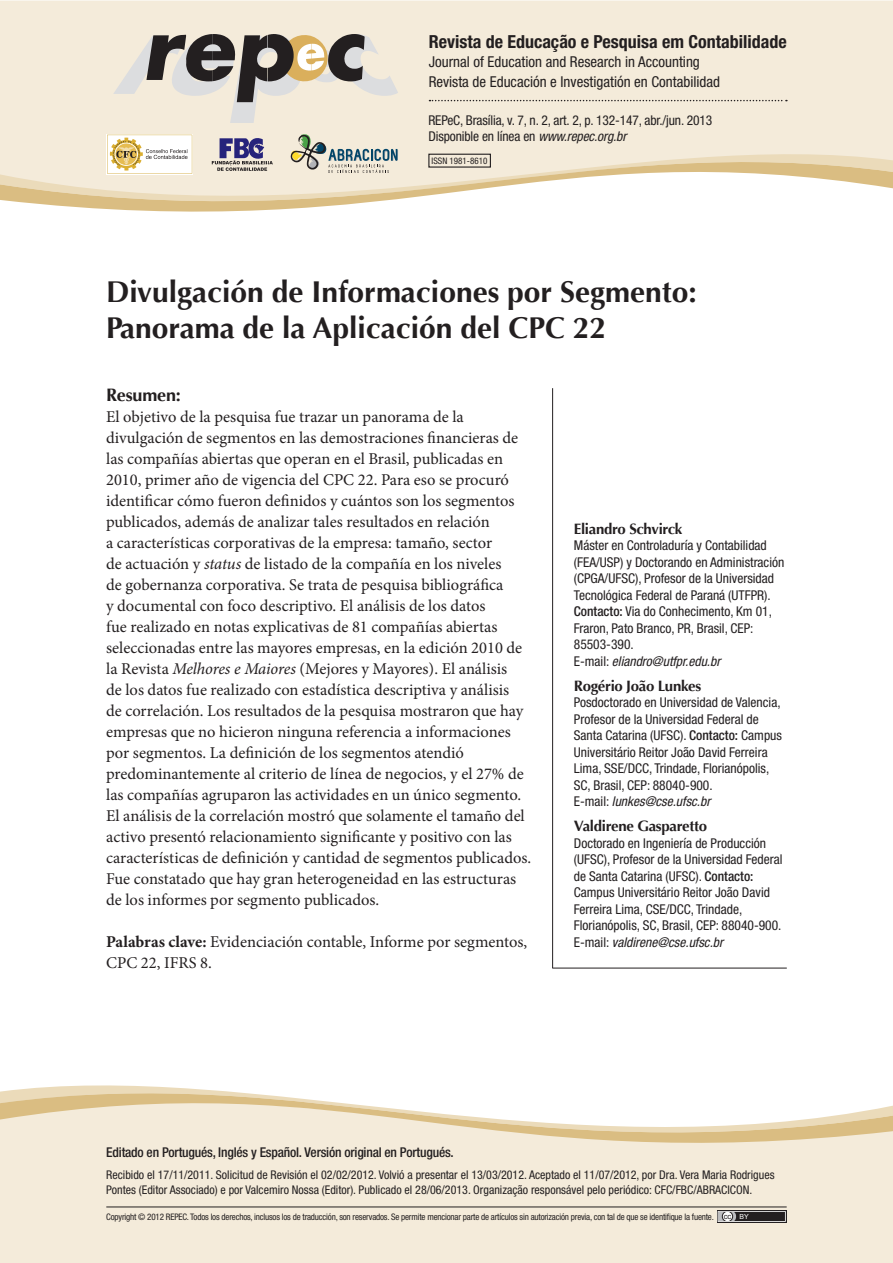
<style>
.page{position:relative;width:893px;height:1263px;background:#fff}
.page>*{position:absolute;margin:0;border:0;box-sizing:border-box;transform-origin:0 0}
.t1{font:700 30px/36px "Optima";color:#231f20}
.t2{font:700 condensed 18px "Helvetica Neue";color:#231f20}
.t3{font:700 18px "Optima";letter-spacing:-.01em;color:#231f20}
.t4{font:16.5px/21px "Minion Pro";color:#231f20}
.t5{font:condensed 15px/19.5px "Helvetica Neue";color:#231f20}
.t6{font:700 15px "Optima";letter-spacing:-.02em;color:#231f20}
.t7{font:condensed 13.5px/16.5px "Helvetica Neue";color:#231f20}
.t8{font:500 condensed 13.5px "Helvetica Neue";letter-spacing:-.015em;color:#231f20}
.t9{font:condensed 12px/15px "Helvetica Neue";color:#231f20}
.t10{font:condensed 9px "Helvetica Neue";letter-spacing:-.02em;color:#231f20}
.t11{font:condensed 9px "Helvetica Neue";color:#231f20}
.s1{font-style:italic}
.s2{font-weight:700}
.s3{font-weight:500}
.s4{font-family:"Arial";font-stretch:normal;font-size:7.05px;color:#fff}
</style>
<div class="page">
<div style="left:0;top:1px;width:893px;height:126px;background:#f4ebda"></div>
<div style="left:0;top:1179px;width:893px;height:84px;background:#f4ebda"></div>
<svg style="left:0;top:129px;width:893px;height:83px;fill:#f4ebda"></svg>
<svg style="left:0;top:1085px;width:893px;height:94px;fill:#f4ebda"></svg>
<div style="left:428px;top:154px;width:63px;height:14px;border:1px solid #231f20"></div>
<hr style="left:106px;top:1206px;width:681px;height:1px;background:#231f20">
<div style="left:717px;top:1210px;width:70px;height:13px;background:#231f20"></div>
<svg style="left:718px;top:1211px;width:68px;height:11px"></svg>
<svg style="left:429px;top:100px;width:358px;height:1px"></svg>
<svg style="left:212px;top:136px;width:61px;height:35px;background:#a099aa"></svg>
<svg style="left:289px;top:132px;width:110px;height:41px;background:#c7c7bb"></svg>
<svg style="left:106px;top:134px;width:87px;height:40px"></svg>
<svg style="left:107px;top:135px;width:85px;height:39px"></svg>
<svg style="left:113px;top:33px;width:285px;height:90px;background:#c0b9ad"></svg>
<hr style="left:552px;top:388px;width:1px;height:580px;background:#231f20">
<hr style="left:553px;top:968px;width:233px;height:1px;background:#231f20">
<p class="t2" style="left:429px;top:31px;width:359px">Revista de Educação e Pesquisa em Contabilidade</p>
<p class="t5" style="left:429px;top:52px;width:293px">Journal of Education and Research in Accounting<br>Revista de Educación e Investigatión en Contabilidad</p>
<p class="t7" style="left:428px;top:112px;width:285px">REPeC, Brasília, v. 7, n. 2, art. 2, p. 132-147, abr./jun. 2013<br>Disponible en línea en <span class="s1">www.repec.org.br</span></p>
<p class="t11" style="left:432px;top:156px;width:57px">ISSN 1981-8610</p>
<h1 class="t1" style="left:106px;top:274px;width:592px">Divulgación de Informaciones por Segmento:<br>Panorama de la Aplicación del CPC 22</h1>
<p class="t3" style="left:106px;top:384px;width:76px">Resumen:</p>
<p class="t4" style="left:106px;top:406px;width:427px">El objetivo de la pesquisa fue trazar un panorama de la divulgación de segmentos en las demostraciones financieras de las compañías abiertas que operan en el Brasil, publicadas en 2010, primer año de vigencia del CPC 22. Para eso se procuró identificar cómo fueron definidos y cuántos son los segmentos publicados, además de analizar tales resultados en relación<br>a características corporativas de la empresa: tamaño, sector<br>de actuación y <span class="s1">status</span> de listado de la compañía en los niveles<br>de gobernanza corporativa. Se trata de pesquisa bibliográfica<br>y documental con foco descriptivo. El análisis de los datos<br>fue realizado en notas explicativas de 81 compañías abiertas seleccionadas entre las mayores empresas, en la edición 2010 de la Revista <span class="s1">Melhores e Maiores</span> (Mejores y Mayores). El análisis<br>de los datos fue realizado con estadística descriptiva y análisis<br>de correlación. Los resultados de la pesquisa mostraron que hay empresas que no hicieron ninguna referencia a informaciones por segmentos. La definición de los segmentos atendió predominantemente al criterio de línea de negocios, y el 27% de las compañías agruparon las actividades en un único segmento.<br>El análisis de la correlación mostró que solamente el tamaño del activo presentó relacionamiento significante y positivo con las características de definición y cantidad de segmentos publicados.<br>Fue constatado que hay gran heterogeneidad en las estructuras de los informes por segmento publicados.</p>
<p class="t4" style="left:106px;top:931px;width:423px"><span class="s2">Palabras clave:</span> Evidenciación contable, Informe por segmentos,<br>CPC 22, IFRS 8.</p>
<p class="t6" style="left:574px;top:520px;width:110px">Eliandro Schvirck</p>
<p class="t7" style="left:574px;top:537px;width:212px">Máster en Controladuría y Contabilidad (FEA/USP) y Doctorando en Administración (CPGA/UFSC), Profesor de la Universidad Tecnológica Federal de Paraná (UTFPR).<br><span class="s3">Contacto:</span> Via do Conhecimento, Km 01, Fraron, Pato Branco, PR, Brasil, CEP:<br>85503-390.<br>E-mail: <span class="s1">eliandro@utfpr.edu.br</span></p>
<p class="t6" style="left:574px;top:677px;width:129px">Rogério João Lunkes</p>
<p class="t7" style="left:574px;top:694px;width:210px">Posdoctorado en Universidad de Valencia, Profesor de la Universidad Federal de Santa Catarina (UFSC). <span class="s3">Contacto:</span> Campus Universitário Reitor João David Ferreira Lima, SSE/DCC, Trindade, Florianópolis, SC, Brasil, CEP: 88040-900.<br>E-mail: <span class="s1">lunkes@cse.ufsc.br</span></p>
<p class="t6" style="left:574px;top:817px;width:135px">Valdirene Gasparetto</p>
<p class="t7" style="left:574px;top:835px;width:210px">Doctorado en Ingeniería de Producción (UFSC), Profesor de la Universidad Federal de Santa Catarina (UFSC). <span class="s3">Contacto:<br></span>Campus Universitário Reitor João David Ferreira Lima, CSE/DCC, Trindade, Florianópolis, SC, Brasil, CEP: 88040-900.<br>E-mail: <span class="s1">valdirene@cse.ufsc.br</span></p>
<p class="t8" style="left:106px;top:1144px;width:349px">Editado en Portugués, Inglés y Español. Versión original en Portugués.</p>
<p class="t9" style="left:106px;top:1167px;width:670px">Recibido el 17/11/2011. Solicitud de Revisión el 02/02/2012. Volvió a presentar el 13/03/2012. Aceptado el 11/07/2012, por Dra. Vera Maria Rodrigues<br>Pontes (Editor Associado) e por Valcemiro Nossa (Editor). Publicado el 28/06/2013. Organização responsável pelo periódico: CFC/FBC/ABRACICON.</p>
<p class="t10" style="left:106px;top:1212px;width:644px">Copyright © 2012 REPEC. Todos los derechos, inclusos los de traducción, son reservados. Se permite mencionar parte de artículos sin autorización previa, con tal de que se identifique la fuente. <sup>cc</sup> <span class="s4">BY</span></p>
</div>
